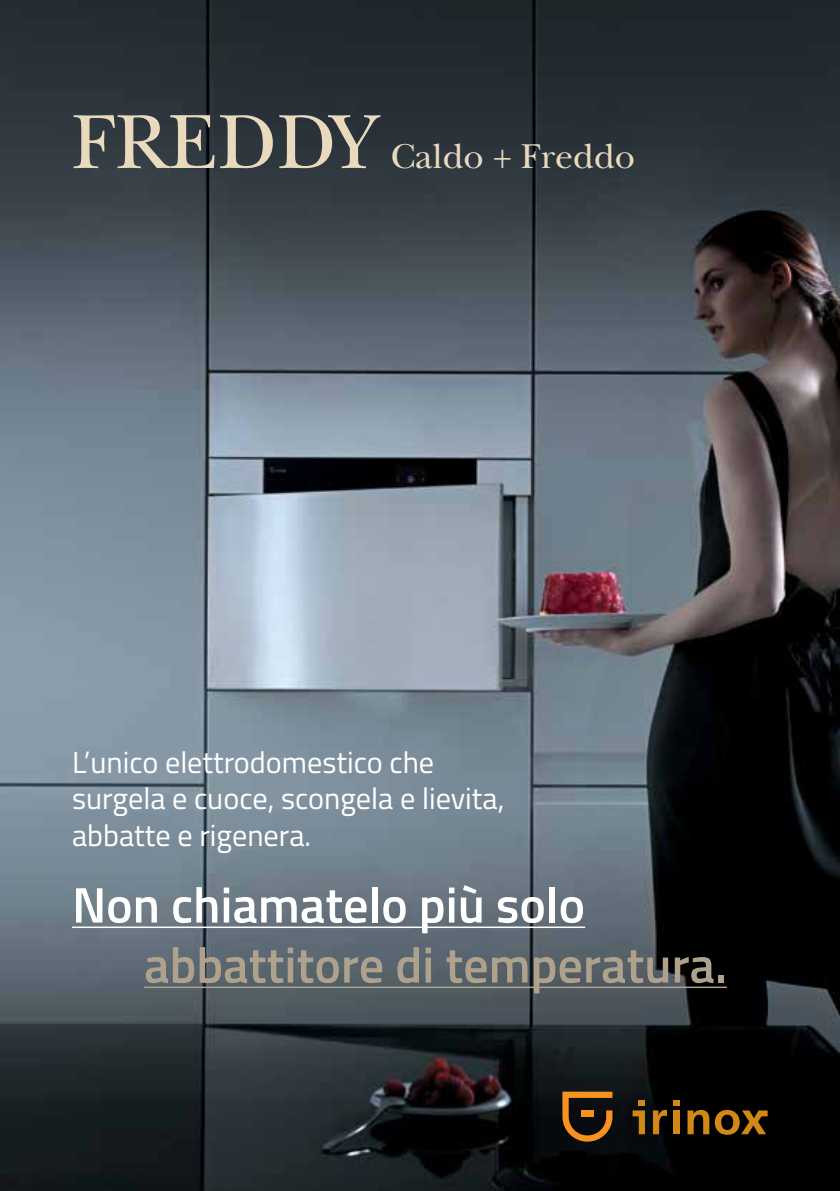
<style>
.page{position:relative;width:840px;height:1191px;background:#fff}
.page>*{position:absolute;margin:0;border:0;box-sizing:border-box;transform-origin:0 0}
.t1{font:80px "New Baskerville Std";color:#e9dabe}
.t2{font:600 50px "Titillium Web";color:#afa28d}
.t3{font:600 50px "Titillium Web";color:#fff}
.t4{font:36px "New Baskerville Std";color:#e9dabe}
.t5{font:30.2px/36.2px "Titillium Web";color:#fff}
</style>
<div class="page">
<img style="left:0;top:0;width:839px;height:1191px">
<svg style="left:562px;top:1091px;width:50px;height:50px"></svg>
<svg style="left:673px;top:1100px;width:6px;height:6px"></svg>
<div style="left:673px;top:1110px;width:6px;height:24px;background:#d18816"></div>
<svg style="left:652px;top:1109px;width:14px;height:25px"></svg>
<svg style="left:632px;top:1100px;width:12px;height:34px"></svg>
<svg style="left:687px;top:1109px;width:80px;height:25px"></svg>
<hr style="left:72px;top:926px;width:512px;height:2px;background:#fff">
<hr style="left:144px;top:986px;width:582px;height:2px;background:#afa28d">
<h1 class="t1" style="left:72px;top:95px;width:304px">FREDDY</h1>
<p class="t4" style="left:390px;top:135px;width:246px">Caldo + Freddo</p>
<p class="t5" style="left:72px;top:743px;width:433px">L’unico elettrodomestico che surgela e cuoce, scongela e lievita, abbatte e rigenera.</p>
<h2 class="t3" style="left:72px;top:867px;width:514px">Non chiamatelo più solo</h2>
<h2 class="t2" style="left:144px;top:927px;width:584px">abbattitore di temperatura.</h2>
</div>
